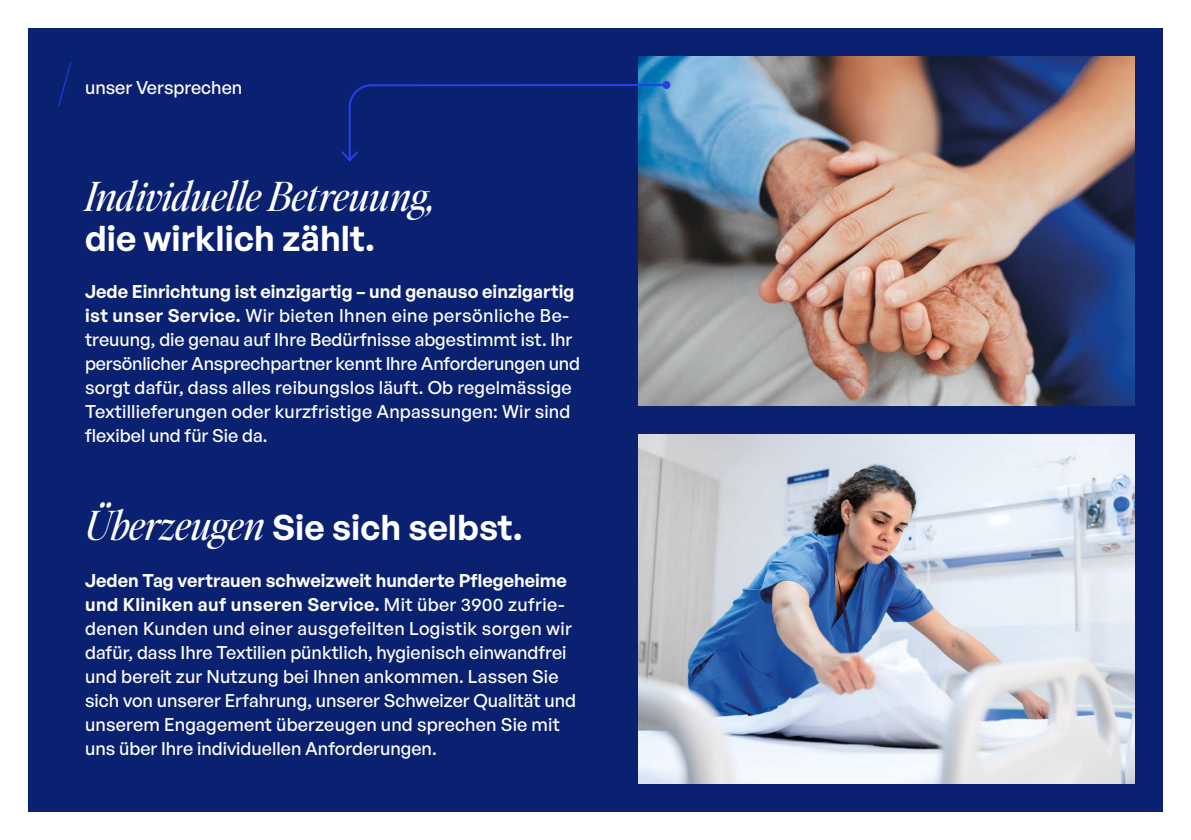
<style>
.page{position:relative;width:1191px;height:840px;background:#fff}
.page>*{position:absolute;margin:0;border:0;box-sizing:border-box;transform-origin:0 0}
.t1{font:italic 40px "Editor's Note";letter-spacing:-.01em;color:#fff}
.t2{font:600 35px "General Sans";color:#fff}
.t3{font:500 18px/24px "General Sans";color:#fff}
.s1{font-weight:600}
.s2{font-family:"Editor's Note";font-weight:400;font-style:italic;font-size:40px}
</style>
<div class="page">
<div style="left:28px;top:28px;width:1134px;height:783px;background:#0a2171"></div>
<img style="left:638px;top:57px;width:496px;height:348px">
<img style="left:638px;top:434px;width:496px;height:348px">
<svg style="left:58px;top:62px;width:14px;height:44px"></svg>
<div style="left:662px;top:81px;width:8px;height:8px;background:#2542e8;border-radius:50%"></div>
<svg style="left:341px;top:83px;width:327px;height:80px"></svg>
<p class="t3" style="left:85px;top:75px;width:159px">unser Versprechen</p>
<p class="t1" style="left:85px;top:169px;width:351px">Individuelle Betreuung,</p>
<p class="t2" style="left:85px;top:216px;width:291px">die wirklich zählt.</p>
<p class="t3" style="left:85px;top:278px;width:496px"><span class="s1">Jede Einrichtung ist einzigartig – und genauso einzigartig ist unser Service.</span> Wir bieten Ihnen eine persönliche Be&shy;treuung, die genau auf Ihre Bedürfnisse abgestimmt ist. Ihr persönlicher Ansprechpartner kennt Ihre Anforderungen und sorgt dafür, dass alles reibungslos läuft. Ob regelmässige Textillieferungen oder kurzfristige Anpassungen: Wir sind flexibel und für Sie da.</p>
<p class="t2" style="left:85px;top:504px;width:439px"><span class="s2">Überzeugen</span> Sie sich selbst.</p>
<p class="t3" style="left:85px;top:567px;width:492px"><span class="s1">Jeden Tag vertrauen schweizweit hunderte Pflegeheime und Kliniken auf unseren Service.</span> Mit über 3900 zufrie&shy;denen Kunden und einer ausgefeilten Logistik sorgen wir dafür, dass Ihre Textilien pünktlich, hygienisch einwandfrei und bereit zur Nutzung bei Ihnen ankommen. Lassen Sie sich von unserer Erfahrung, unserer Schweizer Qualität und unserem Engagement überzeugen und sprechen Sie mit uns über Ihre individuellen Anforderungen.</p>
</div>
